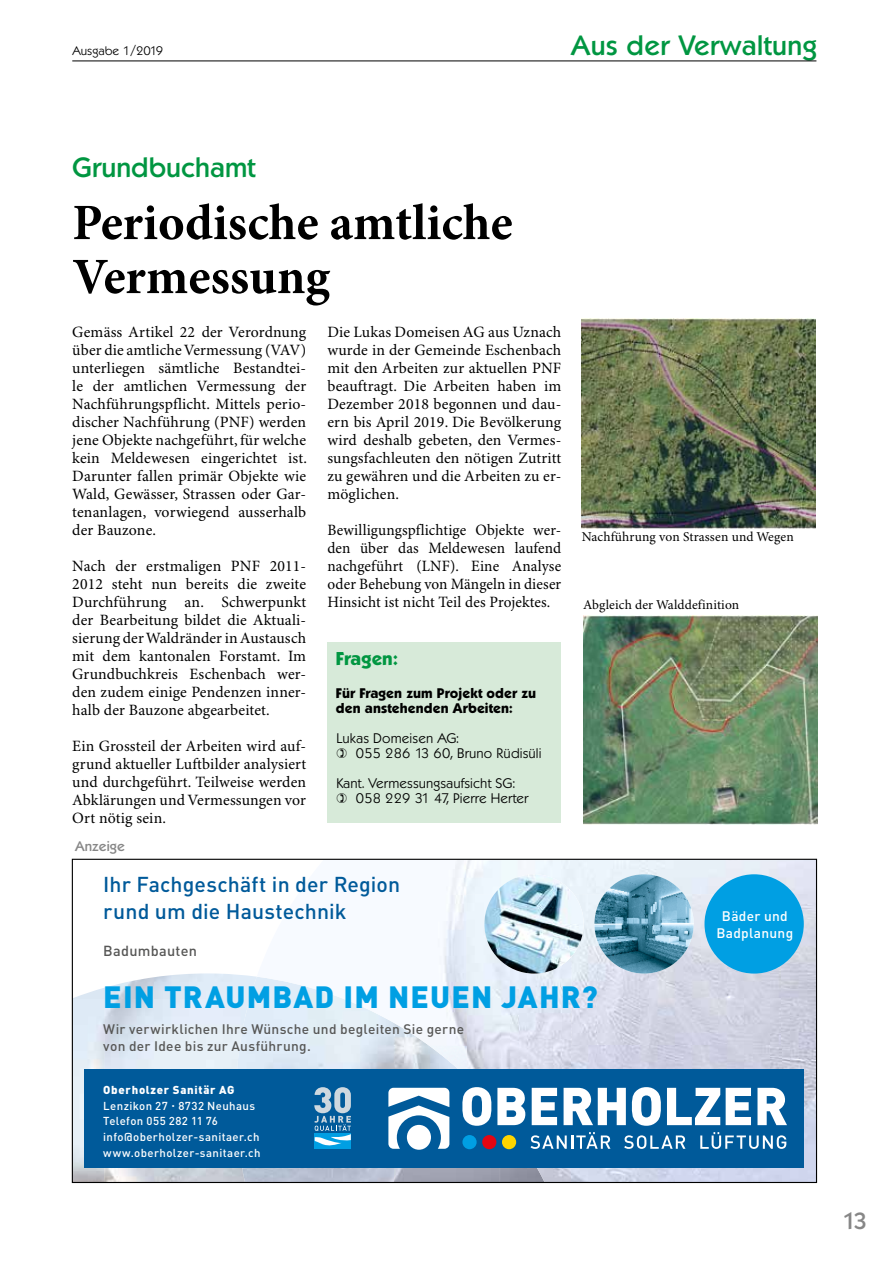
<style>
.page{position:relative;width:893px;height:1263px;background:#fff}
.page>*{position:absolute;margin:0;border:0;box-sizing:border-box;transform-origin:0 0}
.t1{font:700 51px/54px "Minion Pro";color:#000}
.t2{font:900 30.45px "DIN";letter-spacing:.035em;color:#009fe3}
.t3{font:500 27px "Koblenz TS";letter-spacing:.005em;color:#009641}
.t4{font:500 22.5px "Koblenz TS";color:#878787}
.t5{font:500 21.3px/27.5px "DIN";letter-spacing:.005em;color:#005a9a}
.t6{font:700 18px "Koblenz TS";letter-spacing:.01em;color:#009641}
.t7{font:15.75px/18px "Minion Pro";letter-spacing:.01em;color:#000;text-align:justify}
.t8{font:500 14.4px "DIN";letter-spacing:.02em;color:#575756}
.t9{font:500 13.65px/17.5px "DIN";letter-spacing:.02em;color:#575756}
.t10{font:500 13.65px/17.5px "DIN";letter-spacing:.02em;color:#fff;text-align:center}
.t11{font:300 13.5px/15px "Koblenz TS";letter-spacing:.01em;color:#000}
.t12{font:13.5px "Minion Pro";letter-spacing:.01em;color:#000}
.t13{font:700 13.5px/15px "Koblenz TS";letter-spacing:.01em;color:#000}
.t14{font:500 13.5px "Koblenz TS";letter-spacing:.01em;color:#878787}
.t15{font:300 12px "Koblenz TS";color:#000}
.t16{font:500 11.4px/15.8px "DIN";letter-spacing:.035em;color:#fff}
.s1{font-weight:900}
.s2{font-family:"Brown Std";font-weight:700}
</style>
<div class="page">
<hr style="left:72px;top:61px;width:744px;height:1px;background:#000">
<div style="left:327px;top:643px;width:234px;height:180px;background:#d7ead9"></div>
<img style="left:582px;top:319px;width:234px;height:209px">
<img style="left:583px;top:615px;width:234px;height:210px">
<img style="left:74px;top:988px;width:30px;height:193px">
<img style="left:104px;top:1167px;width:132px;height:14px">
<img style="left:236px;top:977px;width:158px;height:204px">
<img style="left:394px;top:1046px;width:105px;height:135px">
<img style="left:499px;top:1167px;width:20px;height:14px">
<img style="left:466px;top:894px;width:53px;height:175px">
<img style="left:572px;top:894px;width:243px;height:287px">
<img style="left:519px;top:973px;width:53px;height:208px">
<img style="left:334px;top:995px;width:133px;height:51px">
<img style="left:429px;top:1046px;width:38px;height:23px">
<div style="left:84px;top:1069px;width:720px;height:98px;background:#005a9a"></div>
<div style="left:315px;top:1133px;width:36px;height:16px;background:#009fe3"></div>
<svg style="left:314px;top:1087px;width:37px;height:60px"></svg>
<svg style="left:462px;top:1087px;width:29px;height:39px"></svg>
<svg style="left:497px;top:1088px;width:28px;height:37px"></svg>
<svg style="left:532px;top:1088px;width:25px;height:37px"></svg>
<svg style="left:564px;top:1088px;width:62px;height:37px"></svg>
<svg style="left:667px;top:1088px;width:53px;height:37px"></svg>
<svg style="left:726px;top:1088px;width:25px;height:37px"></svg>
<svg style="left:757px;top:1088px;width:30px;height:37px"></svg>
<svg style="left:632px;top:1087px;width:29px;height:39px"></svg>
<svg style="left:388px;top:1088px;width:61px;height:61px"></svg>
<div style="left:407px;top:1125px;width:24px;height:25px;background:#fff;border-radius:50%"></div>
<svg style="left:530px;top:1132px;width:80px;height:17px"></svg>
<svg style="left:624px;top:1135px;width:61px;height:14px"></svg>
<svg style="left:700px;top:1132px;width:86px;height:17px"></svg>
<div style="left:462px;top:1135px;width:15px;height:14px;background:#009fe3;border-radius:50%"></div>
<div style="left:482px;top:1135px;width:14px;height:14px;background:#e30613;border-radius:50%"></div>
<div style="left:502px;top:1135px;width:14px;height:14px;background:#ffd500;border-radius:50%"></div>
<img style="left:594px;top:874px;width:100px;height:99px;border-radius:50px">
<div style="left:704px;top:874px;width:100px;height:99px;background:#009fe3;border-radius:50%"></div>
<img style="left:484px;top:874px;width:100px;height:99px">
<p class="t15" style="left:72px;top:43px;width:92px">Ausgabe 1/2019</p>
<h3 class="t3" style="left:571px;top:29px;width:247px">Aus der Verwaltung</h3>
<h3 class="t3" style="left:72px;top:151px;width:184px">Grundbuchamt</h3>
<h1 class="t1" style="left:72px;top:198px;width:442px">Periodische amtliche<br>Vermessung</h1>
<p class="t7" style="left:72px;top:324px;width:236px">Gemäss Artikel 22 der Verordnung über die amtliche Vermessung (VAV) unterliegen sämtliche Bestandtei&shy;le der amtlichen Vermessung der Nachführungspflicht. Mittels perio&shy;discher Nachführung (PNF) werden jene Objekte nachgeführt, für welche kein Meldewesen eingerichtet ist.<br>Darunter fallen primär Objekte wie Wald, Gewässer, Strassen oder Gar&shy;tenanlagen, vorwiegend ausserhalb der Bauzone.</p>
<p class="t7" style="left:72px;top:558px;width:235px">Nach der erstmaligen PNF 2011- 2012 steht nun bereits die zweite Durchführung an. Schwerpunkt der Bearbeitung bildet die Aktuali&shy;sierung der Waldränder in Austausch mit dem kantonalen Forstamt. Im Grundbuchkreis Eschenbach wer&shy;den zudem einige Pendenzen inner&shy;halb der Bauzone abgearbeitet.</p>
<p class="t7" style="left:72px;top:738px;width:235px">Ein Grossteil der Arbeiten wird auf&shy;grund aktueller Luftbilder analysiert und durchgeführt. Teilweise werden Abklärungen und Vermessungen vor Ort nötig sein.</p>
<p class="t7" style="left:327px;top:324px;width:235px">Die Lukas Domeisen AG aus Uznach wurde in der Gemeinde Eschenbach mit den Arbeiten zur aktuellen PNF beauftragt. Die Arbeiten haben im Dezember 2018 begonnen und dau&shy;ern bis April 2019. Die Bevölkerung wird deshalb gebeten, den Vermes&shy;sungsfachleuten den nötigen Zutritt zu gewähren und die Arbeiten zu er&shy;möglichen.</p>
<p class="t7" style="left:327px;top:522px;width:235px">Bewilligungspflichtige Objekte wer&shy;den über das Meldewesen laufend nachgeführt (LNF). Eine Analyse oder Behebung von Mängeln in dieser Hinsicht ist nicht Teil des Projektes.</p>
<p class="t6" style="left:336px;top:647px;width:63px">Fragen:</p>
<p class="t13" style="left:336px;top:685px;width:202px">Für Fragen zum Projekt oder zu den anstehenden Arbeiten:</p>
<p class="t11" style="left:356px;top:730px;width:187px;text-indent:-20px">Lukas Domeisen AG:<br>055 286 13 60, Bruno Rüdisüli</p>
<p class="t11" style="left:356px;top:775px;width:174px;text-indent:-20px">Kant. Vermessungsaufsicht SG:<br>058 229 31 47, Pierre Herter</p>
<p class="t14" style="left:75px;top:838px;width:51px">Anzeige</p>
<h3 class="t5" style="left:103px;top:870px;width:298px">Ihr Fachgeschäft in der Region rund um die Haustechnik</h3>
<p class="t8" style="left:103px;top:941px;width:95px">Badumbauten</p>
<p class="t12" style="left:582px;top:528px;width:214px">Nachführung von Strassen und Wegen</p>
<p class="t12" style="left:583px;top:597px;width:158px">Abgleich der Walddefinition</p>
<p class="t10" style="left:716px;top:907px;width:78px">Bäder und<br>Badplanung</p>
<h2 class="t2" style="left:103px;top:976px;width:496px">EIN TRAUMBAD IM NEUEN JAHR?</h2>
<p class="t9" style="left:103px;top:1019px;width:362px">Wir verwirklichen Ihre Wünsche und begleiten Sie gerne von der Idee bis zur Ausführung.</p>
<p class="t16" style="left:103px;top:1081px;width:159px"><span class="s1">Oberholzer Sanitär AG<br></span>Lenzikon 27 <span class="s2">·</span> 8732 Neuhaus<br>Telefon 055 282 11 76 info@oberholzer-sanitaer.ch www.oberholzer-sanitaer.ch</p>
<h3 class="t4" style="left:842px;top:1207px;width:26px">13</h3>
</div>
